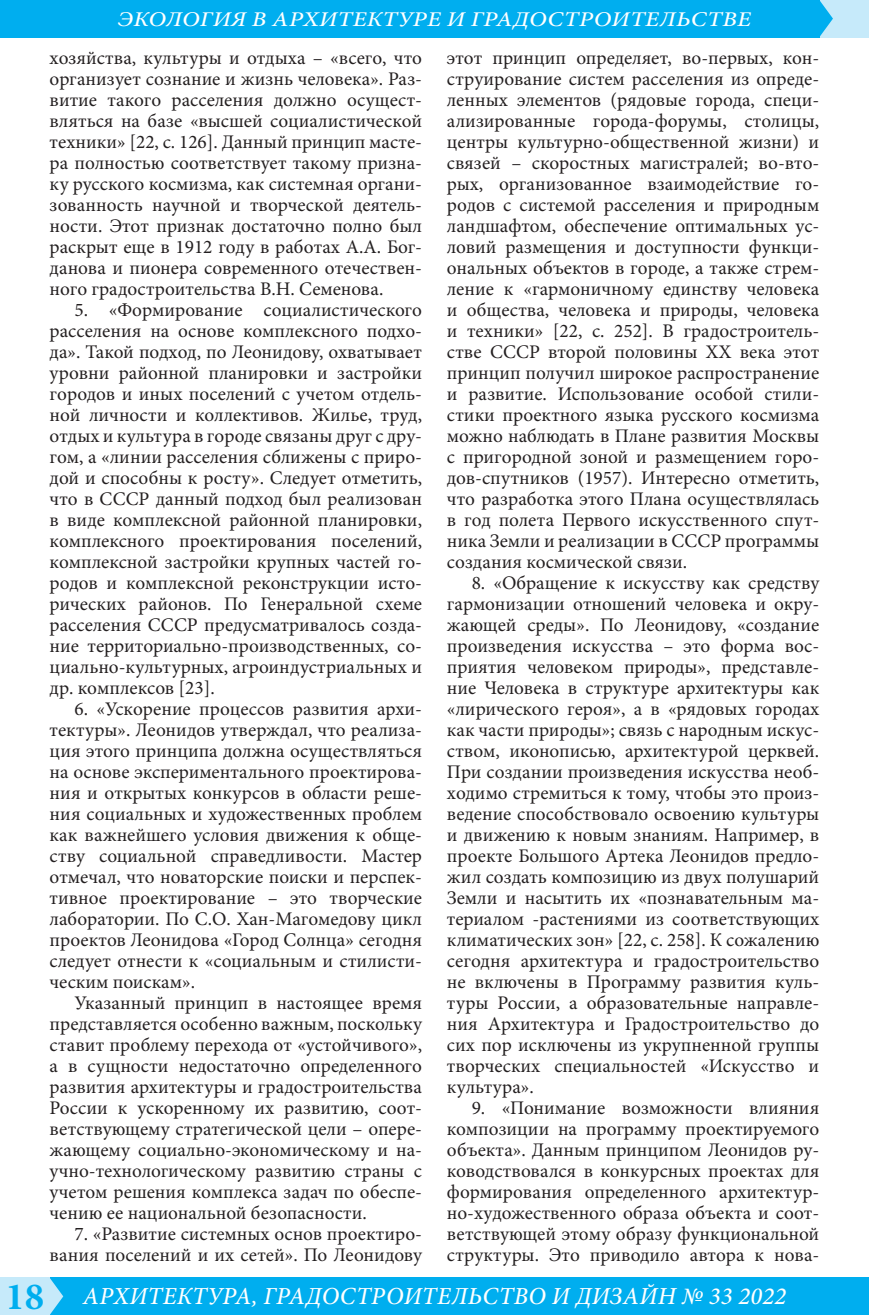
<style>
.page{position:relative;width:869px;height:1315px;background:#fff}
.page>*{position:absolute;margin:0;border:0;box-sizing:border-box;transform-origin:0 0}
.t1{font:italic 500 24.5px "Minion Pro";letter-spacing:.01em;color:#fff}
.t2{font:italic 500 21px "Minion Pro";letter-spacing:.01em;color:#fff;scale:1.17 1}
.t3{font:19.25px/21px "Minion Pro";color:#231f20;text-align:justify}
.s1{font-weight:700;font-style:normal;font-size:38.5px;color:#00aeef}
</style>
<div class="page">
<div style="left:46px;top:1277px;width:822px;height:38px;background:#00aeef"></div>
<div style="left:819px;top:0;width:49px;height:37px;background:#c6eafa"></div>
<div style="left:0;top:1277px;width:50px;height:38px;background:#c6eafa"></div>
<div style="left:0;top:0;width:819px;height:37px;background:#00aeef"></div>
<svg style="left:50px;top:1278px;width:13px;height:37px"></svg>
<svg style="left:819px;top:0;width:13px;height:37px"></svg>
<p class="t2" style="left:118px;top:5px;width:542px">ЭКОЛОГИЯ В АРХИТЕКТУРЕ И ГРАДОСТРОИТЕЛЬСТВЕ</p>
<p class="t3" style="left:50px;top:47px;width:374px">хозяйства, культуры и отдыха – «всего, что организует сознание и жизнь человека». Раз&shy;витие такого расселения должно осущест&shy;вляться на базе «высшей социалистической техники» [22, с. 126]. Данный принцип масте&shy;ра полностью соответствует такому призна&shy;ку русского космизма, как системная органи&shy;зованность научной и творческой деятель&shy;ности. Этот признак достаточно полно был раскрыт еще в 1912 году в работах А.А. Бог&shy;данова и пионера современного отечествен&shy;ного градостроительства В.Н. Семенова.</p>
<p class="t3" style="left:50px;top:299px;width:374px;text-indent:25px">5. «Формирование социалистического расселения на основе комплексного подхо&shy;да». Такой подход, по Леонидову, охватывает уровни районной планировки и застройки городов и иных поселений с учетом отдель&shy;ной личности и коллективов. Жилье, труд, отдых и культура в городе связаны друг с дру&shy;гом, а «линии расселения сближены с приро&shy;дой и способны к росту». Следует отметить, что в СССР данный подход был реализован в виде комплексной районной планировки, комплексного проектирования поселений, комплексной застройки крупных частей го&shy;родов и комплексной реконструкции исто&shy;рических районов. По Генеральной схеме расселения СССР предусматривалось созда&shy;ние территориально-производственных, со&shy;циально-культурных, агроиндустриальных и др. комплексов [23].</p>
<p class="t3" style="left:50px;top:698px;width:374px;text-indent:25px">6. «Ускорение процессов развития архи&shy;тектуры». Леонидов утверждал, что реализа&shy;ция этого принципа должна осуществляться на основе экспериментального проектирова&shy;ния и открытых конкурсов в области реше&shy;ния социальных и художественных проблем как важнейшего условия движения к обще&shy;ству социальной справедливости. Мастер отмечал, что новаторские поиски и перспек&shy;тивное проектирование – это творческие лаборатории. По С.О. Хан-Магомедову цикл проектов Леонидова «Город Солнца» сегодня следует отнести к «социальным и стилисти&shy;ческим поискам».</p>
<p class="t3" style="left:50px;top:992px;width:374px;text-indent:25px">Указанный принцип в настоящее время представляется особенно важным, поскольку ставит проблему перехода от «устойчивого», а в сущности недостаточно определенного развития архитектуры и градостроительства России к ускоренному их развитию, соот&shy;ветствующему стратегической цели – опере&shy;жающему социально-экономическому и на&shy;учно-технологическому развитию страны с учетом решения комплекса задач по обеспе&shy;чению ее национальной безопасности.</p>
<p class="t3" style="left:50px;top:1223px;width:374px;text-align:right">7. «Развитие системных основ проектиро&shy;вания поселений и их сетей». По Леонидову</p>
<p class="t3" style="left:446px;top:47px;width:374px">этот принцип определяет, во-первых, кон&shy;струирование систем расселения из опреде&shy;ленных элементов (рядовые города, специ&shy;ализированные города-форумы, столицы, центры культурно-общественной жизни) и связей – скоростных магистралей; во-вто&shy;рых, организованное взаимодействие го&shy;родов с системой расселения и природным ландшафтом, обеспечение оптимальных ус&shy;ловий размещения и доступности функци&shy;ональных объектов в городе, а также стрем&shy;ление к «гармоничному единству человека и общества, человека и природы, человека и техники» [22, с. 252]. В градостроитель&shy;стве СССР второй половины XX века этот принцип получил широкое распространение и развитие. Использование особой стили&shy;стики проектного языка русского космизма можно наблюдать в Плане развития Москвы с пригородной зоной и размещением горо&shy;дов-спутников (1957). Интересно отметить, что разработка этого Плана осуществлялась в год полета Первого искусственного спут&shy;ника Земли и реализации в СССР программы создания космической связи.</p>
<p class="t3" style="left:446px;top:572px;width:374px;text-indent:25px">8. «Обращение к искусству как средству гармонизации отношений человека и окру&shy;жающей среды». По Леонидову, «создание произведения искусства – это форма вос&shy;приятия человеком природы», представле&shy;ние Человека в структуре архитектуры как «лирического героя», а в «рядовых городах как части природы»; связь с народным искус&shy;ством, иконописью, архитектурой церквей.<br>При создании произведения искусства необ&shy;ходимо стремиться к тому, чтобы это произ&shy;ведение способствовало освоению культуры и движению к новым знаниям. Например, в проекте Большого Артека Леонидов предло&shy;жил создать композицию из двух полушарий Земли и насытить их «познавательным ма&shy;териалом -растениями из соответствующих климатических зон» [22, с. 258]. К сожалению сегодня архитектура и градостроительство не включены в Программу развития куль&shy;туры России, а образовательные направле&shy;ния Архитектура и Градостроительство до сих пор исключены из укрупненной группы творческих специальностей «Искусство и культура».</p>
<p class="t3" style="left:446px;top:1097px;width:374px;text-indent:25px">9. «Понимание возможности влияния композиции на программу проектируемого объекта». Данным принципом Леонидов ру&shy;ководствовался в конкурсных проектах для формирования определенного архитектур&shy;но-художественного образа объекта и соот&shy;ветствующей этому образу функциональной структуры. Это приводило автора к нова-</p>
<p class="t1" style="left:6px;top:1279px;width:781px"><span class="s1">18</span> АРХИТЕКТУРА, ГРАДОСТРОИТЕЛЬСТВО И ДИЗАЙН № 33 2022</p>
</div>
